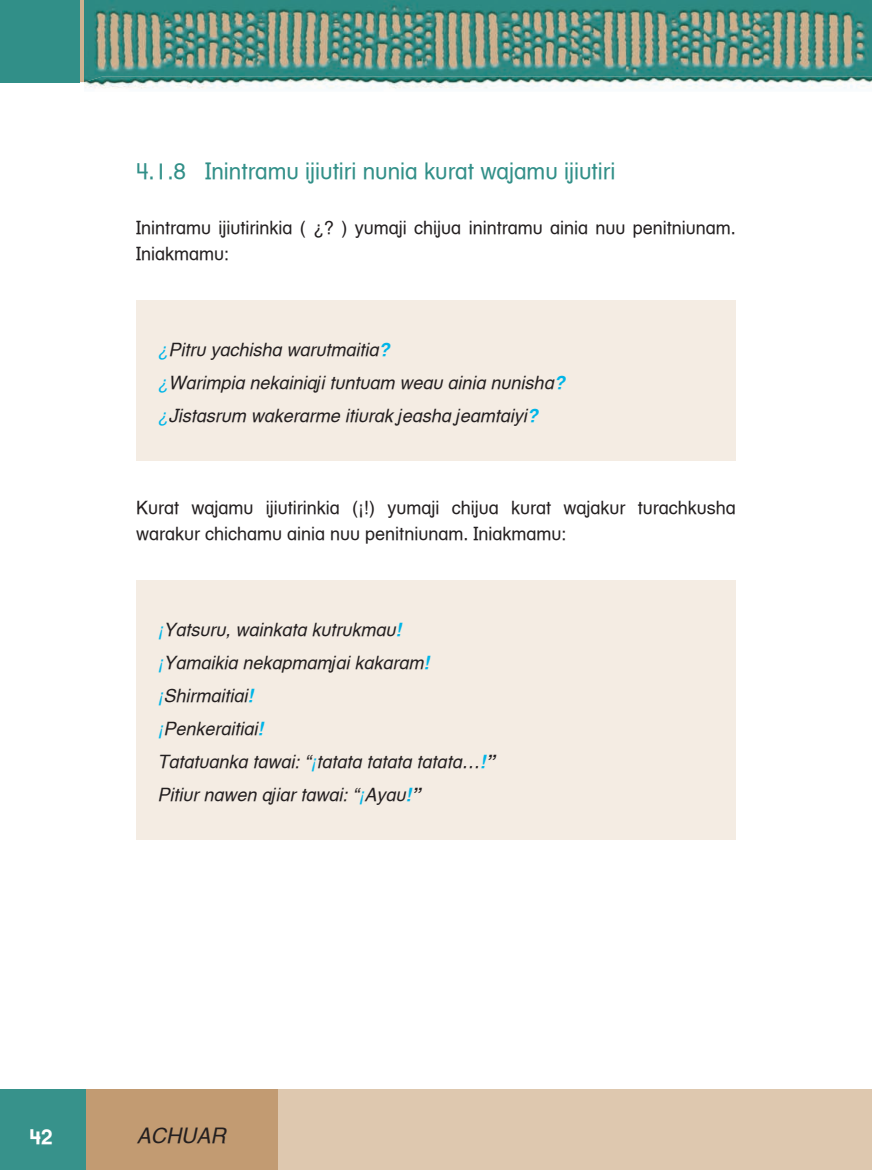
<style>
.page{position:relative;width:872px;height:1170px;background:#fff}
.page>*{position:absolute;margin:0;border:0;box-sizing:border-box;transform-origin:0 0}
.t1{font:22.5px "Helvetica Textbook LT";color:#318f88}
.t2{font:italic 21px "Helvetica Textbook LT";color:#231f20}
.t3{font:700 21px "Helvetica Textbook LT";color:#fff}
.t4{font:italic 18px/33px "Helvetica Textbook LT";color:#231f20}
.t5{font:18px/25.5px "Helvetica Textbook LT";color:#231f20}
.s1{color:#00b5e8}
.s2{font-weight:700;color:#00b5e8}
.s3{font-weight:700}
</style>
<div class="page">
<div style="left:0;top:1089px;width:872px;height:80px;background:#dec8af"></div>
<div style="left:0;top:1089px;width:277px;height:80px;background:#c29b72"></div>
<div style="left:0;top:1089px;width:85px;height:80px;background:#37928b"></div>
<div style="left:0;top:0;width:80px;height:83px;background:#318f88"></div>
<img style="left:84px;top:82px;width:788px;height:7px">
<img style="left:84px;top:0;width:788px;height:82px">
<div style="left:136px;top:300px;width:600px;height:160px;background:#f4ece3"></div>
<div style="left:136px;top:580px;width:600px;height:259px;background:#f4ece3"></div>
<p class="t1" style="left:136px;top:157px;width:481px">4.1.8 Inintramu ijiutiri nunia kurat wajamu ijiutiri</p>
<p class="t5" style="left:136px;top:215px;width:601px">Inintramu ijiutirinkia ( ¿? ) yumaji chijua inintramu ainia nuu penitniunam.<br>Iniakmamu:</p>
<p class="t4" style="left:157px;top:333px;width:409px"><span class="s1">¿</span>Pitru yachisha warutmaitia<span class="s2">?<br></span><span class="s1">¿</span>Warimpia nekainiaji tuntuam weau ainia nunisha<span class="s2">? </span><span class="s1">¿</span>Jistasrum wakerarme itiurak jeasha jeamtaiyi<span class="s2">?</span></p>
<p class="t5" style="left:136px;top:495px;width:601px">Kurat wajamu ijiutirinkia (¡!) yumaji chijua kurat wajakur turachkusha warakur chichamu ainia nuu penitniunam. Iniakmamu:</p>
<p class="t4" style="left:157px;top:613px;width:339px"><span class="s1">¡</span>Yatsuru, wainkata kutrukmau<span class="s2">!<br></span><span class="s1">¡</span>Yamaikia nekapmamjai kakaram<span class="s2">! </span><span class="s1">¡</span>Shirmaitiai<span class="s2">!<br></span><span class="s1">¡</span>Penkeraitiai<span class="s2">!<br></span>Tatatuanka tawai: “<span class="s1">¡</span>tatata tatata tatata…<span class="s2">!</span><span class="s3">”<br></span>Pitiur nawen ajiar tawai: “<span class="s1">¡</span>Ayau<span class="s2">!</span><span class="s3">”</span></p>
<p class="t3" style="left:29px;top:1122px;width:25px">42</p>
<p class="t2" style="left:137px;top:1123px;width:90px">ACHUAR</p>
</div>
